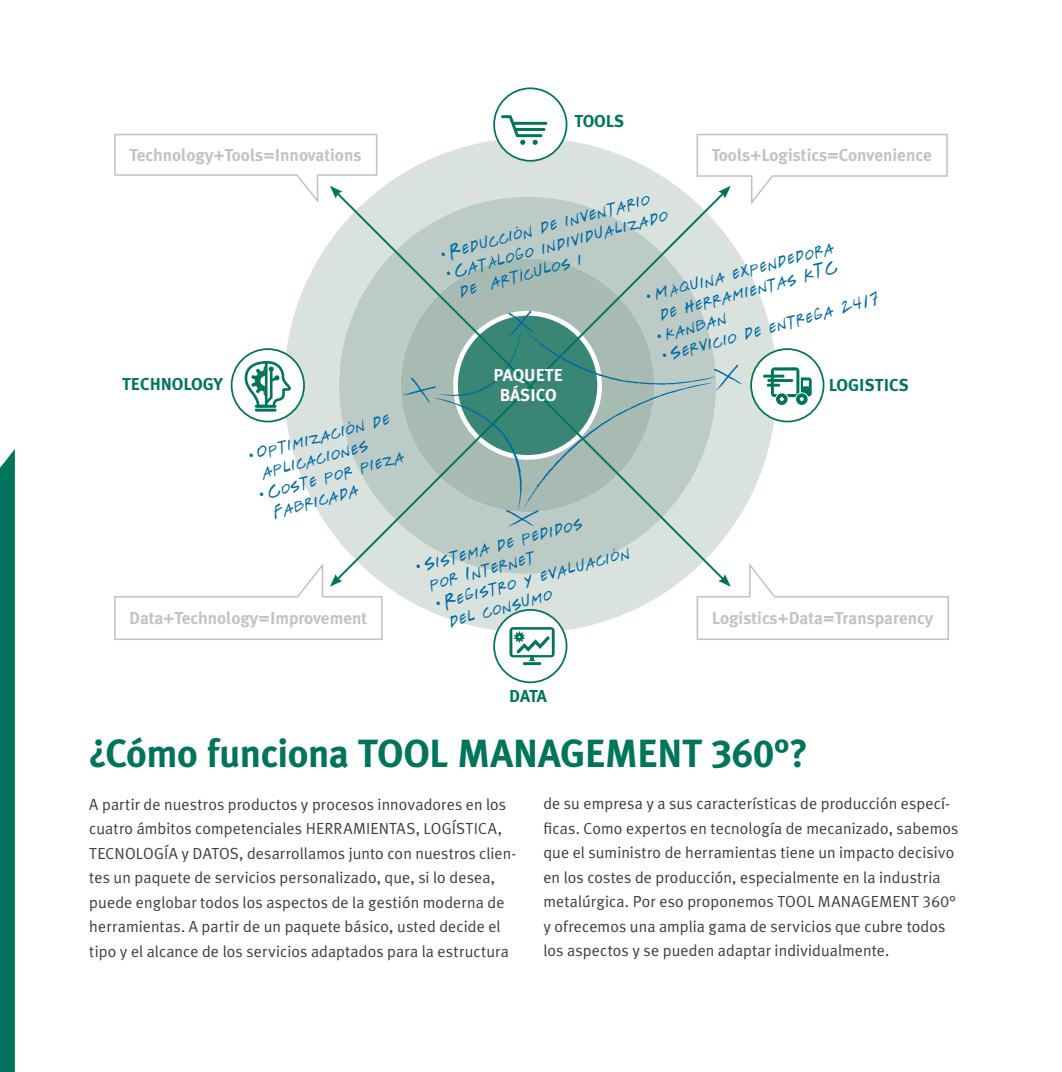
<style>
.page{position:relative;width:1062px;height:1072px;background:#fff}
.page>*{position:absolute;margin:0;border:0;box-sizing:border-box;transform-origin:0 0}
.t1{font:700 39.2px "Meta Plus";letter-spacing:-.015em;color:#01745c}
.t2{font:28.18px/20.3px "Friends 25 th WB Regular";color:#006ca5;scale:.9 1}
.t3{font:700 17.32px "Meta Plus";color:#c2c3c6}
.t4{font:700 17.32px "Meta Plus";color:#01745c}
.t5{font:700 17.32px/20.7px "Meta Plus";color:#fff;text-align:center}
.t6{font:16.1px/24.5px "Meta Plus Normal";letter-spacing:.005em;color:#3e3e3f}
.s1{font-size:17.15px}
.s2{font-family:"Meta Plus Bold Caps";font-weight:400}
.s3{font-family:"Meta Plus Normal Caps"}
</style>
<div class="page">
<svg style="left:0;top:449px;width:15px;height:622px;background:#06775f"></svg>
<svg style="left:284px;top:138px;width:492px;height:494px;fill:#dae2de"></svg>
<svg style="left:114px;top:560px;width:269px;height:80px"></svg>
<svg style="left:695px;top:133px;width:253px;height:74px"></svg>
<svg style="left:334px;top:190px;width:392px;height:392px;background:#c6d3ce"></svg>
<svg style="left:114px;top:133px;width:264px;height:72px"></svg>
<svg style="left:696px;top:560px;width:253px;height:80px"></svg>
<div style="left:232px;top:349px;width:72px;height:72px;background:#fff;border-radius:50%"></div>
<div style="left:231px;top:348px;width:74px;height:74px;border:2px solid #01745c;border-radius:50%"></div>
<div style="left:494px;top:610px;width:72px;height:72px;background:#fff;border-radius:50%"></div>
<div style="left:493px;top:609px;width:74px;height:74px;border:2px solid #01745c;border-radius:50%"></div>
<hr style="left:255px;top:405px;width:21px;height:3px;background:#01745c">
<hr style="left:255px;top:408px;width:21px;height:3px;background:#01745c">
<svg style="left:245px;top:360px;width:46px;height:47px"></svg>
<div style="left:494px;top:88px;width:72px;height:73px;background:#fff;border-radius:50%"></div>
<div style="left:493px;top:87px;width:74px;height:75px;border:2px solid #01745c;border-radius:50%"></div>
<svg style="left:501px;top:115px;width:46px;height:30px"></svg>
<hr style="left:523px;top:662px;width:18px;height:3px;background:#01745c">
<svg style="left:509px;top:627px;width:45px;height:34px"></svg>
<div style="left:751px;top:349px;width:72px;height:72px;background:#fff;border-radius:50%"></div>
<div style="left:750px;top:348px;width:74px;height:74px;border:2px solid #01745c;border-radius:50%"></div>
<hr style="left:763px;top:374px;width:21px;height:3px;background:#01745c">
<svg style="left:766px;top:367px;width:45px;height:38px"></svg>
<svg style="left:403px;top:310px;width:338px;height:216px;background:#9ab9b1"></svg>
<p class="t3" style="left:129px;top:145px;width:234px">Technology+Tools=Innovations</p>
<p class="t4" style="left:574px;top:111px;width:51px">TOOLS</p>
<p class="t3" style="left:711px;top:145px;width:222px">Tools+Logistics=Convenience</p>
<h2 class="t2" style="left:436px;top:240px;width:243px;rotate:-15deg">•Reducción de inventario</h2>
<h2 class="t2" style="left:450px;top:258px;width:248px;text-indent:-9px;rotate:-15deg">• Catálogo individualizado de artículos i</h2>
<h2 class="t2" style="left:641px;top:283px;width:218px;text-align:center;rotate:-15deg">• Máquina expendedora de herramientas KTC</h2>
<h2 class="t2" style="left:657px;top:342px;width:253px;rotate:-15deg">•Servicio de entrega 24/7</h2>
<h2 class="t2" style="left:652px;top:322px;width:83px;rotate:-15deg">•kanban</h2>
<p class="t5" style="left:493px;top:364px;width:71px">PAQUETE<br>BÁSICO</p>
<p class="t4" style="left:122px;top:374px;width:102px">TECHNOLOGY</p>
<p class="t4" style="left:828px;top:375px;width:82px">LOGISTICS</p>
<h2 class="t2" style="left:253px;top:439px;width:154px;text-indent:-9px;rotate:-15deg">• Optimización de aplicaciones</h2>
<h2 class="t2" style="left:264px;top:478px;width:159px;text-indent:-9px;rotate:-15deg">• Coste por pieza fabricada</h2>
<h2 class="t2" style="left:420px;top:551px;width:183px;text-indent:-9px;rotate:-15deg">• Sistema de pedidos por Internet</h2>
<h2 class="t2" style="left:440px;top:587px;width:216px;text-indent:-9px;rotate:-15deg">• Registro y evaluación del consumo</h2>
<p class="t3" style="left:129px;top:608px;width:239px">Data+Technology=Improve<span class="s1">ment</span></p>
<p class="t3" style="left:712px;top:608px;width:223px">Logistics+Data=Transparency</p>
<p class="t4" style="left:509px;top:685px;width:39px">DATA</p>
<h1 class="t1" style="left:89px;top:731px;width:720px">¿Cómo funciona TOOL MANAGEMENT <span class="s2">360°</span>?</h1>
<p class="t6" style="left:89px;top:791px;width:428px">A partir de nuestros productos y procesos innovadores en los cuatro ámbitos competenciales HERRAMIENTAS, LOGÍSTICA, TECNOLOGÍA y DATOS, desarrollamos junto con nuestros clien&shy;tes un paquete de servicios personalizado, que, si lo desea, puede englobar todos los aspectos de la gestión moderna de herramientas. A partir de un paquete básico, usted decide el tipo y el alcance de los servicios adaptados para la estructura</p>
<p class="t6" style="left:543px;top:791px;width:416px">de su empresa y a sus características de producción especí&shy;ficas. Como expertos en tecnología de mecanizado, sabemos que el suministro de herramientas tiene un impacto decisivo en los costes de producción, especialmente en la industria metalúrgica. Por eso proponemos TOOL MANAGEMENT <span class="s3">360° </span>y ofrecemos una amplia gama de servicios que cubre todos los aspectos y se pueden adaptar individualmente.</p>
</div>
